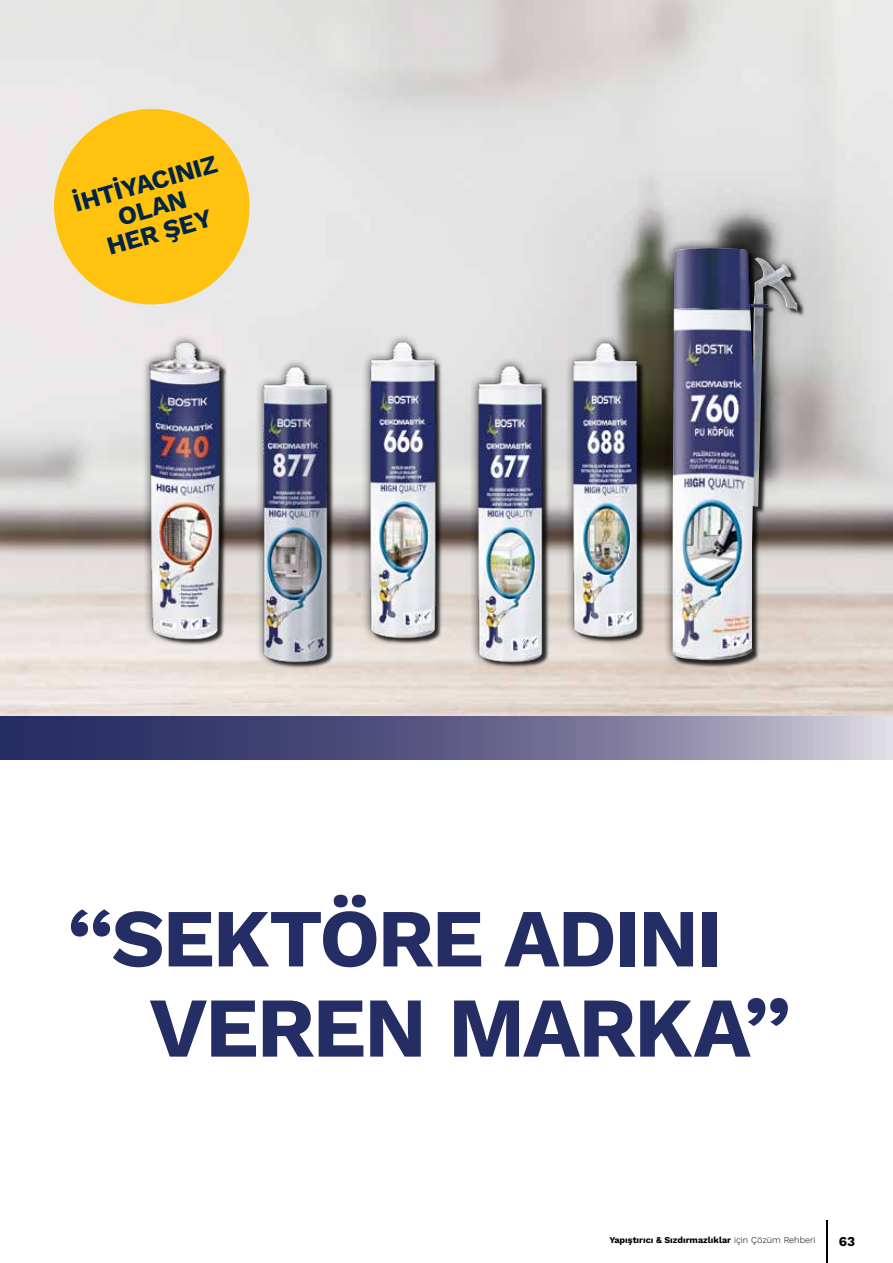
<style>
.page{position:relative;width:893px;height:1263px;background:#fff}
.page>*{position:absolute;margin:0;border:0;box-sizing:border-box;transform-origin:0 0}
.t1{font:700 84.9px "Work Sans";letter-spacing:-.025em;color:#252d65}
.t2{font:700 82.5px "Work Sans";letter-spacing:-.03em;color:#252d65}
.t3{font:700 25.8px/25.5px "Work Sans";color:#002446;text-align:center}
.t4{font:700 13.5px "Work Sans";color:#000}
.t5{font:700 9px "Work Sans";color:#000}
.s1{font-weight:400}
</style>
<div class="page">
<img style="left:0;top:0;width:893px;height:716px">
<div style="left:255px;top:358px;width:81px;height:312px;background:#000;opacity:.75"></div>
<img style="left:256px;top:360px;width:79px;height:305px">
<div style="left:361px;top:334px;width:83px;height:312px;background:#000;opacity:.75"></div>
<img style="left:364px;top:336px;width:78px;height:305px">
<div style="left:469px;top:357px;width:83px;height:313px;background:#000;opacity:.75"></div>
<img style="left:471px;top:359px;width:79px;height:306px">
<div style="left:565px;top:334px;width:82px;height:311px;background:#000;opacity:.75"></div>
<img style="left:567px;top:336px;width:78px;height:304px">
<div style="left:663px;top:238px;width:143px;height:431px;background:#000;opacity:.75"></div>
<img style="left:673px;top:248px;width:124px;height:415px">
<svg style="left:0;top:716px;width:893px;height:43px;background:#68688f"></svg>
<svg style="left:43px;top:98px;width:218px;height:218px;background:#f7d05e"></svg>
<div style="left:141px;top:334px;width:88px;height:313px;background:#000;opacity:.75"></div>
<img style="left:147px;top:332px;width:77px;height:310px">
<hr style="left:826px;top:1220px;width:1px;height:43px;background:#000">
<h3 class="t3" style="left:70px;top:190px;width:150px;rotate:-16deg">İHTİYACINIZ<br>OLAN<br>HER ŞEY</h3>
<h2 class="t2" style="left:68px;top:876px;width:657px">‘‘SEKTÖRE ADINI</h2>
<h1 class="t1" style="left:149px;top:963px;width:643px">VEREN MARKA’’</h1>
<p class="t5" style="left:609px;top:1233px;width:208px">Yapıştırıcı &amp; Sızdırmazlıklar <span class="s1">için Çözüm Rehberi</span></p>
<h3 class="t4" style="left:839px;top:1231px;width:18px">63</h3>
</div>
